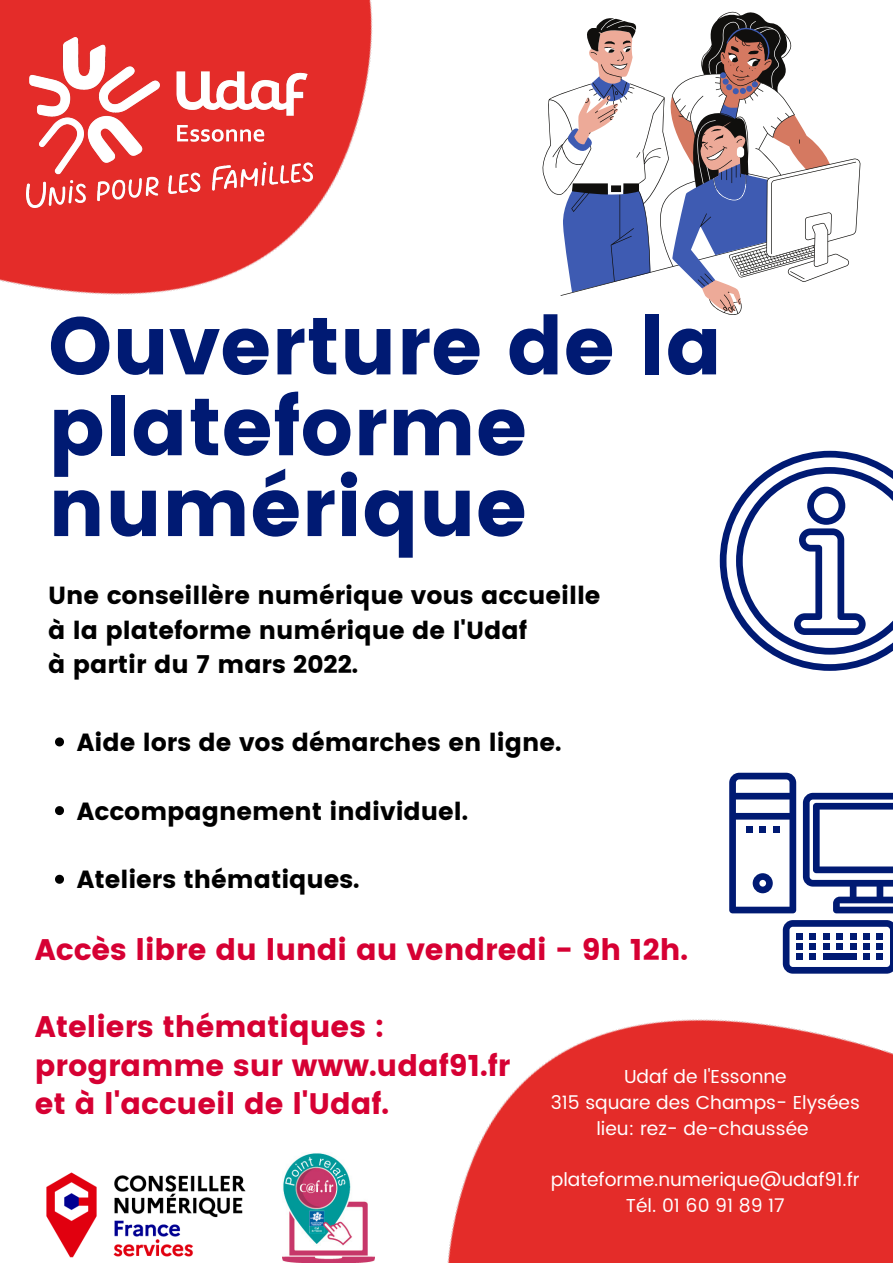
<style>
.page{position:relative;width:893px;height:1263px;background:#fff}
.page>*{position:absolute;margin:0;border:0;box-sizing:border-box;transform-origin:0 0}
.t1{font:81.3px/80.8px "Poppins";color:#001a73}
.t2{font:29.62px "Poppins";color:#d60033}
.t3{font:24.75px "Poppins";color:#000}
.t4{font:18.75px "Poppins";color:#fff}
</style>
<div class="page">
<img style="left:328px;top:852px;width:565px;height:411px">
<img style="left:0;top:0;width:373px;height:295px">
<img style="left:27px;top:38px;width:286px;height:169px">
<svg style="left:542px;top:11px;width:318px;height:304px"></svg>
<img style="left:46px;top:1172px;width:200px;height:86px">
<svg style="left:803px;top:793px;width:90px;height:120px"></svg>
<svg style="left:783px;top:920px;width:110px;height:54px"></svg>
<div style="left:809px;top:933px;width:7px;height:7px;background:#001a73"></div>
<div style="left:823px;top:933px;width:6px;height:7px;background:#001a73"></div>
<div style="left:836px;top:933px;width:7px;height:7px;background:#001a73"></div>
<div style="left:850px;top:933px;width:6px;height:7px;background:#001a73"></div>
<div style="left:863px;top:933px;width:7px;height:7px;background:#001a73"></div>
<div style="left:809px;top:943px;width:7px;height:7px;background:#001a73"></div>
<div style="left:823px;top:943px;width:6px;height:7px;background:#001a73"></div>
<div style="left:836px;top:943px;width:7px;height:7px;background:#001a73"></div>
<div style="left:850px;top:943px;width:6px;height:7px;background:#001a73"></div>
<div style="left:863px;top:943px;width:7px;height:7px;background:#001a73"></div>
<div style="left:796px;top:933px;width:7px;height:7px;background:#001a73"></div>
<div style="left:796px;top:943px;width:7px;height:7px;background:#001a73"></div>
<div style="left:796px;top:953px;width:7px;height:7px;background:#001a73"></div>
<div style="left:823px;top:953px;width:33px;height:7px;background:#001a73"></div>
<div style="left:876px;top:933px;width:7px;height:7px;background:#001a73"></div>
<div style="left:876px;top:943px;width:7px;height:7px;background:#001a73"></div>
<div style="left:876px;top:953px;width:7px;height:7px;background:#001a73"></div>
<div style="left:863px;top:953px;width:7px;height:7px;background:#001a73"></div>
<div style="left:809px;top:953px;width:7px;height:7px;background:#001a73"></div>
<svg style="left:729px;top:773px;width:67px;height:140px"></svg>
<svg style="left:720px;top:451px;width:173px;height:220px"></svg>
<img style="left:282px;top:1152px;width:92px;height:110px">
<svg style="left:55px;top:737px;width:9px;height:9px"></svg>
<svg style="left:55px;top:806px;width:9px;height:9px"></svg>
<svg style="left:55px;top:875px;width:9px;height:9px"></svg>
<p class="t1" style="left:48px;top:306px;width:675px">Ouverture de la plateforme numérique</p>
<p class="t3" style="left:48px;top:581px;width:554px">Une conseillère numérique vous accueille</p>
<p class="t3" style="left:48px;top:616px;width:480px">à la plateforme numérique de l'Udaf</p>
<p class="t3" style="left:48px;top:650px;width:311px">à partir du 7 mars 2022.</p>
<p class="t3" style="left:77px;top:728px;width:486px">Aide lors de vos démarches en ligne.</p>
<p class="t3" style="left:77px;top:796px;width:393px">Accompagnement individuel.</p>
<p class="t3" style="left:77px;top:865px;width:284px">Ateliers thématiques.</p>
<p class="t2" style="left:35px;top:932px;width:655px">Accès libre du lundi au vendredi - 9h 12h.</p>
<p class="t2" style="left:35px;top:1009px;width:351px">Ateliers thématiques :</p>
<p class="t2" style="left:35px;top:1048px;width:477px">programme sur www.udaf91.fr</p>
<p class="t2" style="left:35px;top:1086px;width:356px">et à l'accueil de l'Udaf.</p>
<p class="t4" style="left:624px;top:1065px;width:164px">Udaf de l'Essonne</p>
<p class="t4" style="left:551px;top:1091px;width:311px">315 square des Champs- Elysées</p>
<p class="t4" style="left:596px;top:1117px;width:214px">lieu: rez- de-chaussée</p>
<p class="t4" style="left:551px;top:1169px;width:310px">plateforme.numerique@udaf91.fr</p>
<p class="t4" style="left:626px;top:1195px;width:160px">Tél. 01 60 91 89 17</p>
</div>
